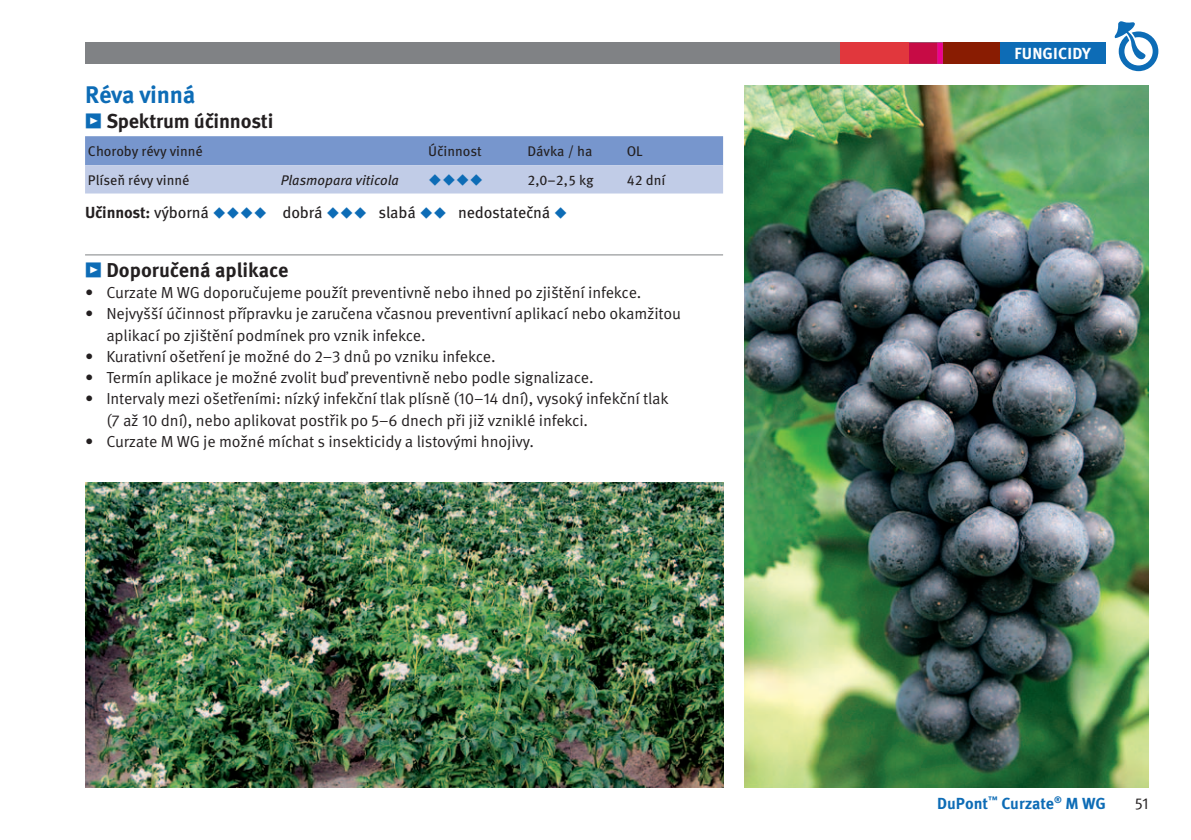
<style>
.page{position:relative;width:1191px;height:840px;background:#fff}
.page>*{position:absolute;margin:0;border:0;box-sizing:border-box;transform-origin:0 0}
.t1{font:700 24px "Meta Pro";letter-spacing:-.015em;color:#0d6cb6}
.t2{font:700 20px "Meta Pro";letter-spacing:-.01em;color:#231f20}
.t3{font:16px/21.2px "Meta Pro";letter-spacing:-.01em;color:#231f20}
.t4{font:16px "Meta Pro";letter-spacing:-.01em;color:#231f20}
.t5{font:700 16px "Meta Pro";letter-spacing:-.01em;color:#0d6cb6}
.t6{font:700 16px "Meta Pro";letter-spacing:.01em;color:#fff}
.t7{font:14px "Meta Pro";color:#231f20}
.t8{font:italic 14px "Meta Pro";color:#231f20}
.t9{font:14px "Wingdings";color:#0d6cb6}
.s1{color:#0d6cb6}
.s2{font-weight:700}
</style>
<div class="page">
<svg style="left:1114px;top:21px;width:44px;height:50px"></svg>
<div style="left:85px;top:43px;width:914px;height:21px;background:#808285"></div>
<div style="left:999px;top:43px;width:107px;height:21px;background:#0d6cb6"></div>
<div style="left:937px;top:43px;width:6px;height:21px;background:#ed028c"></div>
<div style="left:909px;top:43px;width:28px;height:21px;background:#c70b45"></div>
<div style="left:840px;top:43px;width:69px;height:21px;background:#e1373d"></div>
<div style="left:943px;top:43px;width:56px;height:21px;background:#891c02"></div>
<hr style="left:85px;top:254px;width:638px;height:1px;background:#808285">
<svg style="left:85px;top:136px;width:638px;height:57px;background:#9bb1d9"></svg>
<img style="left:744px;top:85px;width:404px;height:702px">
<img style="left:85px;top:482px;width:638px;height:305px">
<h1 class="t1" style="left:85px;top:80px;width:112px">Réva vinná</h1>
<p class="t2" style="left:85px;top:108px;width:190px"><span class="s1">•</span> Spektrum účinnosti</p>
<p class="t7" style="left:88px;top:142px;width:116px">Choroby révy vinné</p>
<p class="t7" style="left:428px;top:142px;width:55px">Účinnost</p>
<p class="t7" style="left:527px;top:142px;width:66px">Dávka / ha</p>
<p class="t7" style="left:626px;top:142px;width:18px">OL</p>
<p class="t7" style="left:88px;top:171px;width:103px">Plíseň révy vinné</p>
<p class="t8" style="left:281px;top:171px;width:120px">Plasmopara viticola</p>
<p class="t9" style="left:428px;top:172px;width:57px">◆◆◆◆</p>
<p class="t7" style="left:527px;top:171px;width:68px">2,0–2,5 kg</p>
<p class="t7" style="left:626px;top:171px;width:40px">42 dní</p>
<p class="t4" style="left:85px;top:202px;width:484px"><span class="s2">Učinnost:</span> výborná <span class="s1">◆◆◆◆</span> dobrá <span class="s1">◆◆◆</span> slabá <span class="s1">◆◆</span> nedostatečná <span class="s1">◆</span></p>
<p class="t2" style="left:85px;top:257px;width:205px"><span class="s1">•</span> Doporučená aplikace</p>
<p class="t3" style="left:85px;top:282px;width:558px">• Curzate M WG doporučujeme použít preventivně nebo ihned po zjištění infekce.</p>
<p class="t3" style="left:106px;top:303px;width:576px;text-indent:-21px">• Nejvyšší účinnost přípravku je zaručena včasnou preventivní aplikací nebo okamžitou aplikací po zjištění podmínek pro vznik infekce.</p>
<p class="t3" style="left:85px;top:346px;width:412px">• Kurativní ošetření je možné do 2–3 dnů po vzniku infekce.</p>
<p class="t3" style="left:85px;top:367px;width:510px">• Termín aplikace je možné zvolit buď preventivně nebo podle signalizace.</p>
<p class="t3" style="left:106px;top:388px;width:564px;text-indent:-21px">• Intervaly mezi ošetřeními: nízký infekční tlak plísně (10–14 dní), vysoký infekční tlak (7 až 10 dní), nebo aplikovat postřik po 5–6 dnech při již vzniklé infekci.</p>
<p class="t3" style="left:85px;top:431px;width:450px">• Curzate M WG je možné míchat s insekticidy a listovými hnojivy.</p>
<p class="t6" style="left:1014px;top:44px;width:78px">fungicidy</p>
<p class="t5" style="left:937px;top:792px;width:168px">DuPont<sup>™</sup> Curzate<sup>®</sup> M WG</p>
<p class="t3" style="left:1135px;top:792px;width:15px">51</p>
</div>
